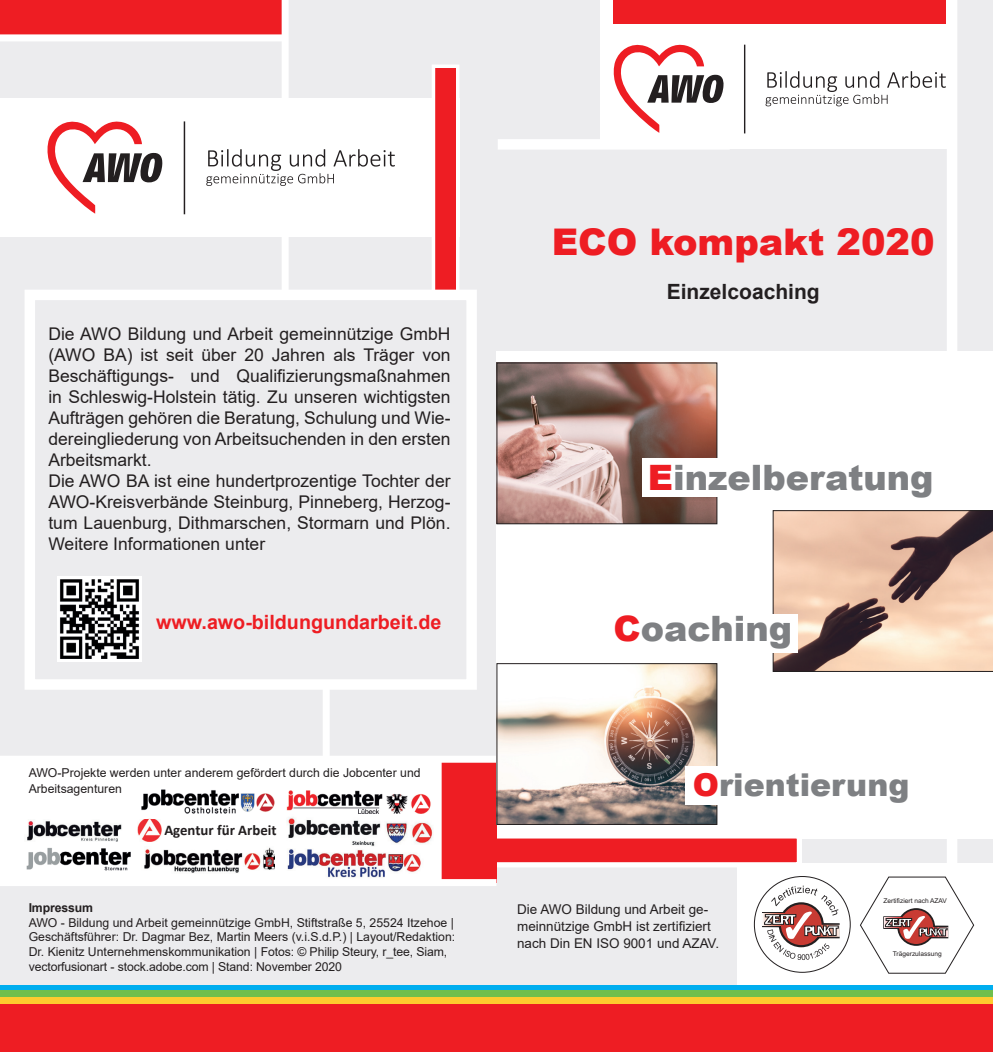
<style>
.page{position:relative;width:993px;height:1052px;background:#fff}
.page>*{position:absolute;margin:0;border:0;box-sizing:border-box;transform-origin:0 0}
.t1{font:900 36.75px "Arial";color:#ee1d23}
.t2{font:900 35px "Arial";color:#7e8083}
.t3{font:900 31.5px "Arial";color:#7e8083}
.t4{font:700 21px "Arial";color:#231f20}
.t5{font:700 19.78px "Arial";color:#ee1d23}
.t6{font:17.5px/21px "Arial";color:#231f20}
.t7{font:700 14.7px "Calibri";color:#231f20}
.t8{font:13.47px/16.8px "Arial";color:#231f20}
.t9{font:12.25px/14.7px "Arial";color:#231f20}
.t10{font:700 12.25px "Arial";letter-spacing:-.01em;color:#231f20}
.t11{font:6.65px "Arial";color:#231f20}
.s1{color:#ee1d23}
</style>
<div class="page">
<div style="left:0;top:0;width:992px;height:1028px;background:#ececee"></div>
<div style="left:496px;top:351px;width:496px;height:487px;background:#fff"></div>
<div style="left:737px;top:863px;width:255px;height:138px;background:#fff"></div>
<div style="left:946px;top:0;width:10px;height:983px;background:#fff"></div>
<div style="left:497px;top:139px;width:232px;height:11px;background:#fff"></div>
<svg style="left:753px;top:876px;width:220px;height:98px"></svg>
<div style="left:600px;top:0;width:356px;height:149px;background:#fff"></div>
<svg style="left:613px;top:45px;width:110px;height:88px"></svg>
<svg style="left:765px;top:71px;width:180px;height:35px"></svg>
<hr style="left:743px;top:45px;width:2px;height:88px;background:#231f20">
<div style="left:613px;top:0;width:332px;height:24px;background:#ee1d23"></div>
<div style="left:322px;top:685px;width:7px;height:105px;background:#fff"></div>
<div style="left:0;top:99px;width:459px;height:138px;background:#fff"></div>
<div style="left:0;top:0;width:285px;height:34px;background:#ee1d23"></div>
<div style="left:281px;top:0;width:7px;height:296px;background:#fff"></div>
<div style="left:480px;top:833px;width:321px;height:34px;background:#ee1d23;border:5px solid #fff"></div>
<div style="left:431px;top:64px;width:28px;height:232px;background:#ee1d23;border:4px solid #fff"></div>
<div style="left:0;top:34px;width:285px;height:7px;background:#fff"></div>
<div style="left:25px;top:290px;width:451px;height:400px;border:10px solid #fff"></div>
<img style="left:57px;top:577px;width:84px;height:84px">
<div style="left:0;top:1003px;width:992px;height:49px;background:#ee1d23"></div>
<div style="left:0;top:996px;width:992px;height:7px;background:#fecb2f"></div>
<div style="left:0;top:989px;width:992px;height:7px;background:#70bf4c"></div>
<hr style="left:0;top:985px;width:992px;height:4px;background:#00aeef">
<div style="left:0;top:759px;width:450px;height:123px;background:#fff"></div>
<img style="left:27px;top:821px;width:95px;height:21px">
<img style="left:26px;top:848px;width:105px;height:23px">
<img style="left:287px;top:790px;width:144px;height:24px">
<img style="left:287px;top:817px;width:146px;height:29px">
<img style="left:144px;top:847px;width:131px;height:26px">
<img style="left:287px;top:849px;width:134px;height:29px">
<div style="left:438px;top:759px;width:58px;height:123px;background:#ee1d23"></div>
<div style="left:0;top:755px;width:496px;height:7px;background:#fff"></div>
<div style="left:0;top:879px;width:496px;height:7px;background:#fff"></div>
<div style="left:434px;top:759px;width:7px;height:124px;background:#fff"></div>
<img style="left:137px;top:819px;width:25px;height:23px">
<img style="left:141px;top:789px;width:134px;height:30px">
<img style="left:498px;top:665px;width:217px;height:158px">
<div style="left:496px;top:663px;width:221px;height:162px;border:1px solid #231f20"></div>
<svg style="left:772px;top:510px;width:220px;height:162px;background:#c6a694"></svg>
<img style="left:498px;top:364px;width:217px;height:158px">
<div style="left:496px;top:362px;width:221px;height:162px;border:1px solid #231f20"></div>
<div style="left:641px;top:458px;width:301px;height:39px;background:#fff"></div>
<div style="left:505px;top:614px;width:292px;height:39px;background:#fff"></div>
<div style="left:685px;top:766px;width:259px;height:38px;background:#fff"></div>
<svg style="left:47px;top:121px;width:116px;height:93px"></svg>
<svg style="left:206px;top:149px;width:189px;height:37px"></svg>
<hr style="left:184px;top:121px;width:1px;height:93px;background:#231f20">
<p class="t6" style="left:48px;top:323px;width:403px">Die AWO Bildung und Arbeit gemeinnützige GmbH (AWO BA) ist seit über 20 Jahren als Träger von Beschäftigungs- und Qualifizierungsmaßnahmen in Schleswig-Holstein tätig. Zu unseren wichtigsten Aufträgen gehören die Beratung, Schulung und Wie&shy;dereingliederung von Arbeitsuchenden in den ersten Arbeitsmarkt.<br>Die AWO BA ist eine hundertprozentige Tochter der AWO-Kreisverbände Steinburg, Pinneberg, Herzog&shy;tum Lauenburg, Dithmarschen, Stormarn und Plön.<br>Weitere Informationen unter</p>
<p class="t5" style="left:156px;top:608px;width:286px">www.awo-bildungundarbeit.de</p>
<p class="t9" style="left:29px;top:764px;width:393px;line-height:16.4px">AWO-Projekte werden unter anderem gefördert durch die Jobcenter und<br>Arbeitsagenturen</p>
<p class="t7" style="left:164px;top:820px;width:114px">Agentur für Arbeit</p>
<p class="t10" style="left:29px;top:899px;width:66px">Impressum</p>
<p class="t9" style="left:29px;top:915px;width:428px">AWO - Bildung und Arbeit gemeinnützige GmbH, Stiftstraße 5, 25524 Itzehoe | Geschäftsführer: Dr. Dagmar Bez, Martin Meers (v.i.S.d.P.) | Layout/Redaktion:<br>Dr. Kienitz Unternehmenskommunikation | Fotos: © Philip Steury, r_tee, Siam, vectorfusionart - stock.adobe.com | Stand: November 2020</p>
<h1 class="t1" style="left:551px;top:215px;width:384px">ECO kompakt 2020</h1>
<p class="t4" style="left:666px;top:276px;width:154px">Einzelcoaching</p>
<h2 class="t2" style="left:647px;top:452px;width:287px"><span class="s1">E</span>inzelberatung</h2>
<h2 class="t2" style="left:613px;top:603px;width:180px"><span class="s1">C</span>oaching</h2>
<h3 class="t3" style="left:692px;top:762px;width:218px"><span class="s1">O</span>rientierung</h3>
<p class="t8" style="left:517px;top:901px;width:203px">Die AWO Bildung und Arbeit ge&shy;meinnützige GmbH ist zertifiziert nach Din EN ISO 9001 und AZAV.</p>
<p class="t11" style="left:883px;top:898px;width:65px">Zertifiziert nach AZAV</p>
<p class="t11" style="left:892px;top:951px;width:50px">Trägerzulassung</p>
</div>
